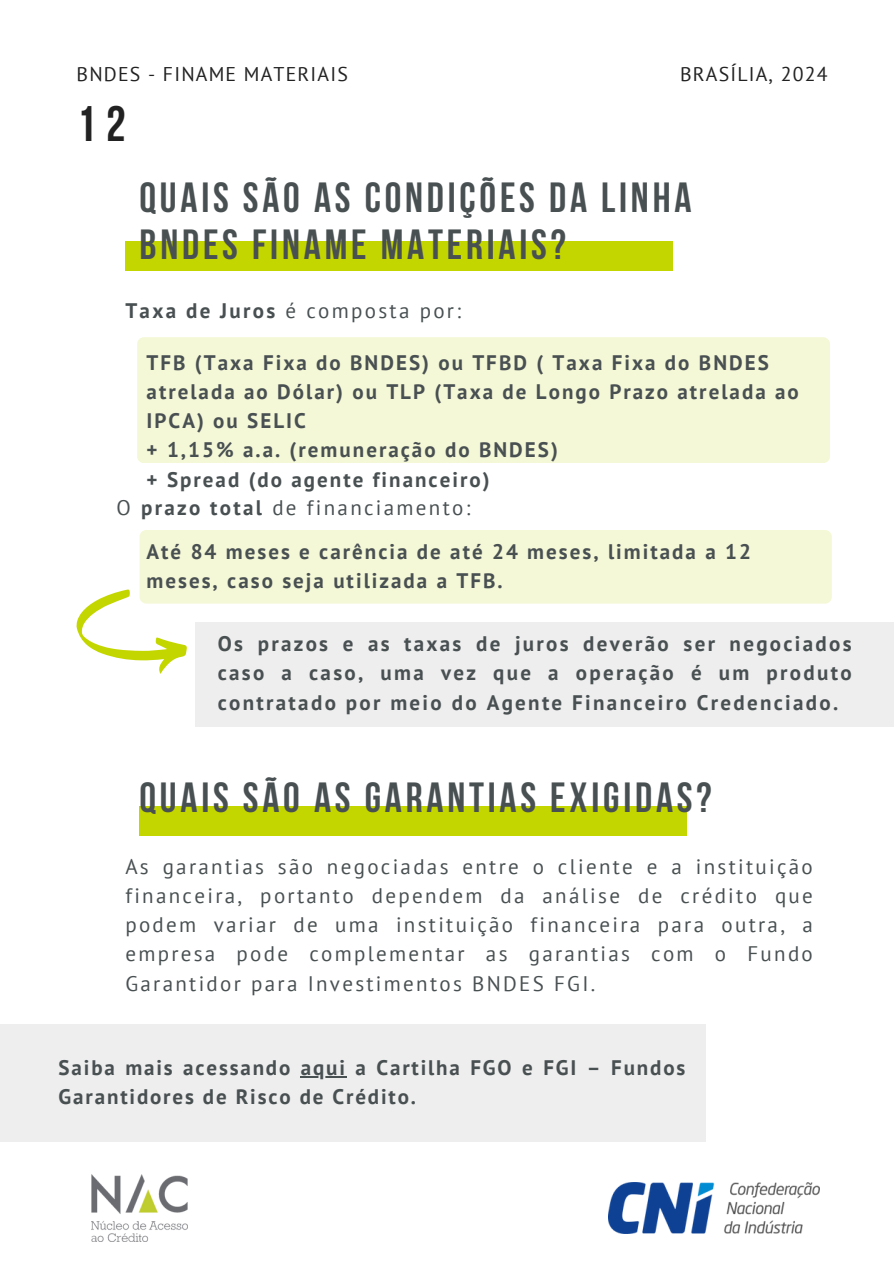
<style>
.page{position:relative;width:894px;height:1264px;background:#fff}
.page>*{position:absolute;margin:0;border:0;box-sizing:border-box;transform-origin:0 0}
.t1{font:700 49.65px "Bebas Neue";color:#222}
.t2{font:700 42px/47.2px "Bebas Neue";letter-spacing:.09em;color:#495052}
.t3{font:700 21px/29.2px "PT Sans";letter-spacing:.095em;color:#495052}
.t4{font:21px/29.2px "PT Sans";letter-spacing:.11em;color:#495052;text-align:justify}
.t5{font:19.8px "PT Sans";letter-spacing:.06em;color:#222}
.s1{font-weight:700}
</style>
<div class="page">
<div style="left:125px;top:241px;width:548px;height:30px;background:#c4d600"></div>
<img style="left:91px;top:1174px;width:96px;height:67px">
<div style="left:137px;top:337px;width:692px;height:126px;background:#f5f8d7;border-radius:7px"></div>
<div style="left:139px;top:530px;width:692px;height:73px;background:#f5f8d7;border-radius:7px"></div>
<div style="left:196px;top:622px;width:697px;height:104px;background:#eee"></div>
<svg style="left:77px;top:589px;width:110px;height:85px"></svg>
<div style="left:139px;top:806px;width:548px;height:29px;background:#c4d600"></div>
<div style="left:0;top:1024px;width:705px;height:117px;background:#eee"></div>
<hr style="left:301px;top:1075px;width:46px;height:2px;background:#495052">
<img style="left:608px;top:1182px;width:211px;height:51px">
<h2 class="t5" style="left:77px;top:61px;width:273px">BNDES - FINAME MATERIAIS</h2>
<h1 class="t1" style="left:76px;top:103px;width:51px">12</h1>
<h3 class="t5" style="left:680px;top:61px;width:149px">BRASÍLIA, 2024</h3>
<h2 class="t2" style="left:139px;top:178px;width:553px">QUAIS SÃO AS CONDIÇÕES DA LINHA<br>BNDES FINAME MATERIAIS?</h2>
<p class="t4" style="left:125px;top:296px;width:337px"><span class="s1">Taxa de Juros</span> é composta por:</p>
<h1 class="t3" style="left:146px;top:347px;width:653px">TFB (Taxa Fixa do BNDES) ou TFBD ( Taxa Fixa do BNDES atrelada ao Dólar) ou TLP (Taxa de Longo Prazo atrelada ao IPCA) ou SELIC<br>+ 1,15% a.a. (remuneração do BNDES)<br>+ Spread (do agente financeiro)</h1>
<p class="t4" style="left:116px;top:492px;width:355px">O <span class="s1">prazo total</span> de financiamento:</p>
<p class="t3" style="left:146px;top:536px;width:605px">Até 84 meses e carência de até 24 meses, limitada a 12 meses, caso seja utilizada a TFB.</p>
<h3 class="t3" style="left:218px;top:628px;width:635px;text-align:justify">Os prazos e as taxas de juros deverão ser negociados caso a caso, uma vez que a operação é um produto contratado por meio do Agente Financeiro Credenciado.</h3>
<p class="t2" style="left:139px;top:778px;width:573px">QUAIS SÃO AS GARANTIAS EXIGIDAS?</p>
<h3 class="t4" style="left:125px;top:851px;width:688px">As garantias são negociadas entre o cliente e a instituição financeira, portanto dependem da análise de crédito que podem variar de uma instituição financeira para outra, a empresa pode complementar as garantias com o Fundo Garantidor para Investimentos BNDES FGI.</h3>
<p class="t3" style="left:59px;top:1052px;width:233px">Saiba mais acessando</p>
<p class="t3" style="left:59px;top:1052px;width:628px;text-indent:242px">aqui a Cartilha FGO e FGI – Fundos<br>Garantidores de Risco de Crédito.</p>
</div>
